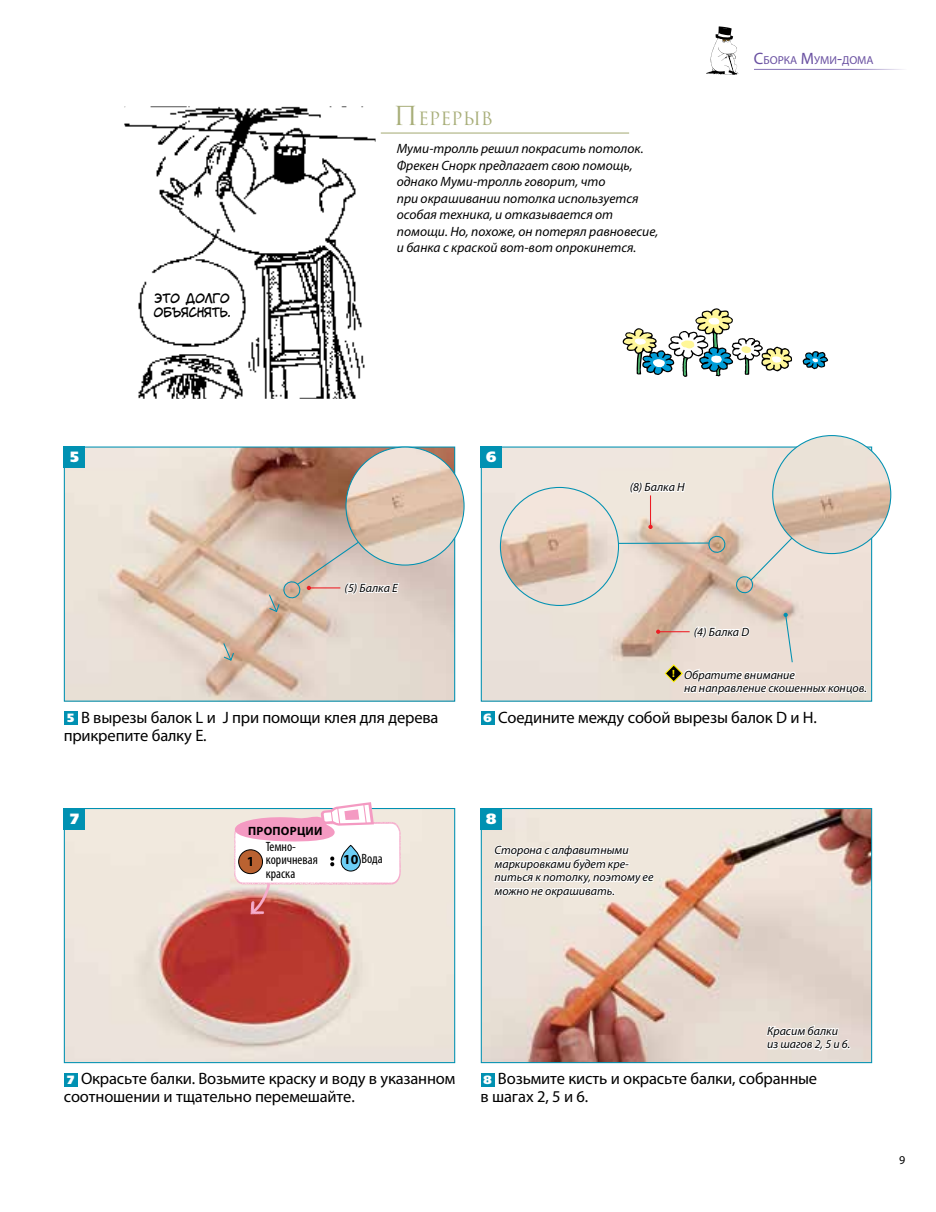
<style>
.page{position:relative;width:936px;height:1212px;background:#fff}
.page>*{position:absolute;margin:0;border:0;box-sizing:border-box;transform-origin:0 0}
.t1{font:17.85px "Romul";color:#a8ae79}
.t2{font:16.5px/18px "Myriad Pro";letter-spacing:-.01em;color:#000}
.t3{font:14.85px "AG Foreigner Ultra Black C";color:#fff}
.t4{font:700 13.8px "Myriad Pro";color:#000}
.t5{font:italic 13.5px/16.5px "Myriad Pro";color:#000}
.t6{font:condensed 13.5px/13.5px "Myriad Pro";color:#000}
.t7{font:italic 12px/13.5px "Myriad Pro";color:#000}
.t8{font:12px/13.5px "v CC Jim Lee";color:#000}
.t9{font:700 12px "Myriad Pro";letter-spacing:.02em;color:#000}
.t10{font:12px "Myriad Pro";color:#000}
.t11{font:11.55px "Myriad Pro";color:#6950a1}
.t12{font:700 10.5px "Myriad Pro";color:#fff200}
.s1{font-size:25.5px}
.s2{font-size:16.5px}
.s3{font-family:"AG Foreigner Ultra Black C";font-size:12px;color:#fff}
.s4{font-weight:700;font-stretch:normal;font-size:13.8px}
</style>
<div class="page">
<hr style="left:754px;top:69px;width:153px;height:1px;background:#8b79b8">
<svg style="left:706px;top:26px;width:32px;height:49px"></svg>
<img style="left:66px;top:448px;width:387px;height:252px">
<div style="left:64px;top:446px;width:391px;height:256px;border:1px solid #0091b2"></div>
<img style="left:66px;top:810px;width:387px;height:251px">
<div style="left:64px;top:808px;width:391px;height:255px;border:1px solid #0091b2"></div>
<div style="left:64px;top:446px;width:21px;height:22px;background:#0091b2"></div>
<div style="left:64px;top:808px;width:21px;height:21px;background:#0091b2"></div>
<img style="left:482px;top:448px;width:388px;height:252px">
<img style="left:482px;top:810px;width:388px;height:251px">
<div style="left:480px;top:808px;width:392px;height:255px;border:1px solid #0091b2"></div>
<div style="left:480px;top:446px;width:22px;height:22px;background:#0091b2"></div>
<div style="left:480px;top:808px;width:22px;height:21px;background:#0091b2"></div>
<div style="left:480px;top:711px;width:14px;height:14px;background:#0091b2"></div>
<div style="left:480px;top:1073px;width:14px;height:13px;background:#0091b2"></div>
<div style="left:64px;top:711px;width:14px;height:14px;background:#0091b2"></div>
<div style="left:64px;top:1073px;width:14px;height:13px;background:#0091b2"></div>
<svg style="left:492px;top:831px;width:163px;height:81px"></svg>
<svg style="left:765px;top:1012px;width:85px;height:52px"></svg>
<svg style="left:628px;top:480px;width:59px;height:15px"></svg>
<hr style="left:650px;top:495px;width:1px;height:32px;background:#ed1d24">
<svg style="left:648px;top:525px;width:4px;height:4px"></svg>
<img style="left:346px;top:447px;width:118px;height:118px;border-radius:59px">
<svg style="left:707px;top:534px;width:20px;height:21px"></svg>
<hr style="left:593px;top:542px;width:116px;height:2px;background:#0091b2">
<svg style="left:735px;top:495px;width:99px;height:99px;background:#e8dcd2"></svg>
<img style="left:500px;top:487px;width:118px;height:118px;border-radius:59px">
<img style="left:772px;top:436px;width:118px;height:118px;border-radius:59px">
<svg style="left:222px;top:642px;width:13px;height:19px"></svg>
<svg style="left:268px;top:521px;width:132px;height:92px;background:#d6c5b9"></svg>
<svg style="left:656px;top:613px;width:211px;height:89px;background:#e6dbd3"></svg>
<hr style="left:347px;top:132px;width:282px;height:2px;background:#a8ae79">
<svg style="left:124px;top:106px;width:259px;height:293px"></svg>
<svg style="left:802px;top:351px;width:26px;height:18px"></svg>
<svg style="left:622px;top:308px;width:170px;height:69px"></svg>
<svg style="left:234px;top:802px;width:167px;height:112px"></svg>
<p class="t8" style="left:154px;top:292px;width:78px">Это долго объяснять.</p>
<h1 class="t1" style="left:393px;top:108px;width:101px"><span class="s1">П</span>ерерыв</h1>
<p class="t5" style="left:397px;top:140px;width:263px">Муми-тролль решил покрасить потолок.<br>Фрекен Снорк предлагает свою помощь, однако Муми-тролль говорит, что<br>при окрашивании потолка используется особая техника, и отказывается от помощи. Но, похоже, он потерял равновесие, и банка с краской вот-вот опрокинется.</p>
<p class="t11" style="left:754px;top:53px;width:121px"><span class="s2">С</span>борка <span class="s2">М</span>уми<span class="s2">-</span>дома</p>
<p class="t3" style="left:70px;top:449px;width:10px">5</p>
<p class="t7" style="left:344px;top:581px;width:55px">(5) Балка Е</p>
<p class="t2" style="left:64px;top:708px;width:376px"><span class="s3">5</span> В вырезы балок L и J при помощи клея для дерева прикрепите балку Е.</p>
<p class="t3" style="left:70px;top:810px;width:10px">7</p>
<p class="t9" style="left:248px;top:823px;width:76px">ПРОПОРЦИИ</p>
<p class="t6" style="left:266px;top:839px;width:53px">Темно&shy;коричневая краска</p>
<p class="t4" style="left:247px;top:853px;width:9px">1</p>
<p class="t6" style="left:343px;top:852px;width:41px"><span class="s4">10</span> Вода</p>
<p class="t3" style="left:486px;top:449px;width:12px">6</p>
<p class="t7" style="left:629px;top:480px;width:57px">(8) Балка Н</p>
<p class="t7" style="left:693px;top:625px;width:57px">(4) Балка D</p>
<p class="t12" style="left:672px;top:666px;width:4px">!</p>
<p class="t7" style="left:684px;top:667px;width:184px">Обратите внимание<br>на направление скошенных концов.</p>
<p class="t2" style="left:483px;top:708px;width:335px"><span class="s3">6</span> Соедините между собой вырезы балок D и Н.</p>
<p class="t3" style="left:486px;top:810px;width:12px">8</p>
<p class="t7" style="left:494px;top:843px;width:160px">Сторона с алфавитными маркировками будет кре&shy;питься к потолку, поэтому ее можно не окрашивать.</p>
<p class="t2" style="left:64px;top:1069px;width:393px"><span class="s3">7</span> Окрасьте балки. Возьмите краску и воду в указанном соотношении и тщательно перемешайте.</p>
<p class="t7" style="left:767px;top:1024px;width:85px">Красим балки из шагов 2, 5 и 6.</p>
<p class="t2" style="left:480px;top:1069px;width:338px"><span class="s3">8</span> Возьмите кисть и окрасьте балки, собранные в шагах 2, 5 и 6.</p>
<p class="t10" style="left:899px;top:1152px;width:8px">9</p>
</div>
